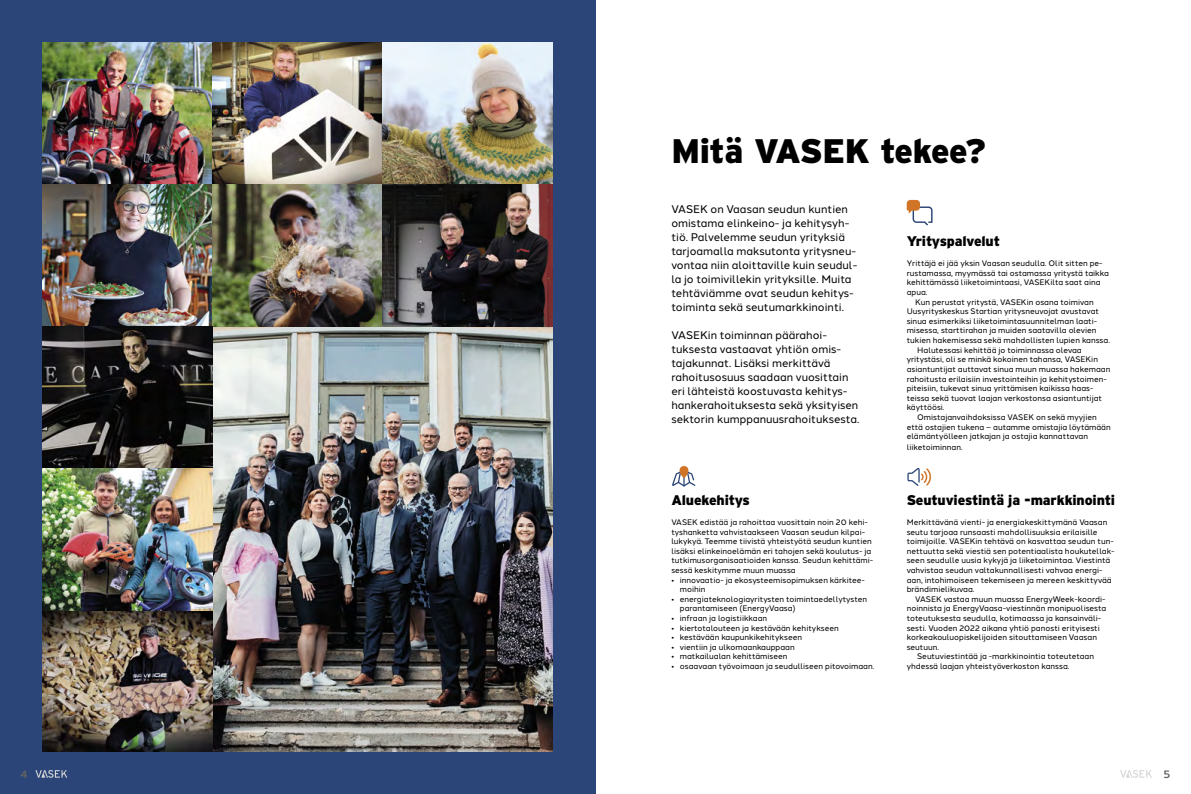
<style>
.page{position:relative;width:1191px;height:794px;background:#fff}
.page>*{position:absolute;margin:0;border:0;box-sizing:border-box;transform-origin:0 0}
.t1{font:900 34px "Interstate";letter-spacing:-.01em;color:#000}
.t2{font:900 14px "Interstate";letter-spacing:-.01em;color:#000}
.t3{font:11px/14px "Halcom";color:#000}
.t4{font:500 11px "Halcom";color:#636363}
.t5{font:8px/9.6px "Halcom";color:#000}
</style>
<div class="page">
<div style="left:0;top:0;width:595px;height:794px;background:#2b4578"></div>
<img style="left:213px;top:326px;width:340px;height:425px">
<img style="left:43px;top:43px;width:510px;height:283px">
<img style="left:212px;top:43px;width:170px;height:141px">
<img style="left:43px;top:468px;width:170px;height:283px">
<svg style="left:672px;top:466px;width:23px;height:20px"></svg>
<svg style="left:907px;top:468px;width:24px;height:18px"></svg>
<svg style="left:906px;top:200px;width:26px;height:25px"></svg>
<img style="left:43px;top:326px;width:170px;height:142px">
<svg style="left:35px;top:770px;width:32px;height:8px"></svg>
<svg style="left:1120px;top:770px;width:32px;height:8px"></svg>
<h1 class="t1" style="left:671px;top:132px;width:316px">Mitä VASEK tekee?</h1>
<p class="t3" style="left:671px;top:201px;width:188px">VASEK on Vaasan seudun kuntien omistama elinkeino- ja kehitysyh&shy;tiö. Palvelemme seudun yrityksiä tarjoamalla maksutonta yritysneu&shy;vontaa niin aloittaville kuin seudul&shy;la jo toimivillekin yrityksille. Muita tehtäviämme ovat seudun kehitys&shy;toiminta sekä seutumarkkinointi.</p>
<p class="t3" style="left:671px;top:327px;width:189px">VASEKin toiminnan päärahoi&shy;tuksesta vastaavat yhtiön omis&shy;tajakunnat. Lisäksi merkittävä rahoitusosuus saadaan vuosittain eri lähteistä koostuvasta kehitys&shy;hankerahoituksesta sekä yksityisen sektorin kumppanuusrahoituksesta.</p>
<h2 class="t2" style="left:671px;top:491px;width:80px">Aluekehitys</h2>
<p class="t5" style="left:671px;top:516px;width:203px">VASEK edistää ja rahoittaa vuosittain noin 20 kehi&shy;tyshanketta vahvistaakseen Vaasan seudun kilpai&shy;lukykyä. Teemme tiivistä yhteistyötä seudun kuntien lisäksi elinkeinoelämän eri tahojen sekä koulutus- ja tutkimusorganisaatioiden kanssa. Seudun kehittämi&shy;sessä keskitymme muun muassa</p>
<p class="t5" style="left:680px;top:574px;width:187px;text-indent:-9px">• innovaatio- ja ekosysteemisopimuksen kärkitee&shy;moihin</p>
<p class="t5" style="left:680px;top:593px;width:189px;text-indent:-9px">• energiateknologiayritysten toimintaedellytysten parantamiseen (EnergyVaasa)</p>
<p class="t5" style="left:671px;top:612px;width:97px">• infraan ja logistiikkaan</p>
<p class="t5" style="left:671px;top:622px;width:169px">• kiertotalouteen ja kestävään kehitykseen</p>
<p class="t5" style="left:671px;top:632px;width:132px">• kestävään kaupunkikehitykseen</p>
<p class="t5" style="left:671px;top:641px;width:125px">• vientiin ja ulkomaankauppaan</p>
<p class="t5" style="left:671px;top:651px;width:118px">• matkailualan kehittämiseen</p>
<p class="t5" style="left:671px;top:660px;width:205px">• osaavaan työvoimaan ja seudulliseen pitovoimaan.</p>
<h2 class="t2" style="left:906px;top:233px;width:95px">Yrityspalvelut</h2>
<p class="t5" style="left:906px;top:258px;width:197px">Yrittäjä ei jää yksin Vaasan seudulla. Olit sitten pe-</p>
<p class="t5" style="left:906px;top:267px;width:204px">rustamassa, myymässä tai ostamassa yritystä taikka</p>
<p class="t5" style="left:906px;top:277px;width:195px">kehittämässä liiketoimintaasi, VASEKilta saat aina</p>
<p class="t5" style="left:906px;top:287px;width:22px">apua.</p>
<p class="t5" style="left:915px;top:296px;width:180px">Kun perustat yritystä, VASEKin osana toimivan</p>
<p class="t5" style="left:906px;top:306px;width:194px">Uusyrityskeskus Startian yritysneuvojat avustavat</p>
<p class="t5" style="left:906px;top:315px;width:192px">sinua esimerkiksi liiketoimintasuunnitelman laati-</p>
<p class="t5" style="left:906px;top:325px;width:191px">misessa, starttirahan ja muiden saatavilla olevien</p>
<p class="t5" style="left:906px;top:335px;width:205px">tukien hakemisessa sekä mahdollisten lupien kanssa.</p>
<p class="t5" style="left:917px;top:344px;width:166px">Halutessasi kehittää jo toiminnassa olevaa</p>
<p class="t5" style="left:906px;top:354px;width:193px">yritystäsi, oli se minkä kokoinen tahansa, VASEKin</p>
<p class="t5" style="left:906px;top:363px;width:205px">asiantuntijat auttavat sinua muun muassa hakemaan</p>
<p class="t5" style="left:906px;top:373px;width:202px">rahoitusta erilaisiin investointeihin ja kehitystoimen-</p>
<p class="t5" style="left:906px;top:383px;width:188px">piteisiin, tukevat sinua yrittämisen kaikissa haas-</p>
<p class="t5" style="left:906px;top:392px;width:197px">teissa sekä tuovat laajan verkostonsa asiantuntijat</p>
<p class="t5" style="left:906px;top:402px;width:39px">käyttöösi.</p>
<p class="t5" style="left:917px;top:411px;width:181px">Omistajanvaihdoksissa VASEK on sekä myyjien</p>
<p class="t5" style="left:906px;top:421px;width:206px">että ostajien tukena – autamme omistajia löytämään</p>
<p class="t5" style="left:906px;top:431px;width:183px">elämäntyölleen jatkajan ja ostajia kannattavan</p>
<p class="t5" style="left:906px;top:441px;width:58px">liiketoiminnan.</p>
<h2 class="t2" style="left:906px;top:491px;width:210px">Seutuviestintä ja -markkinointi</h2>
<p class="t5" style="left:906px;top:516px;width:209px">Merkittävänä vienti- ja energiakeskittymänä Vaasan seutu tarjoaa runsaasti mahdollisuuksia erilaisille toimijoille. VASEKin tehtävä on kasvattaa seudun tun&shy;nettuutta sekä viestiä sen potentiaalista houkutellak&shy;seen seudulle uusia kykyjä ja liiketoimintaa. Viestintä vahvistaa seudun valtakunnallisesti vahvaa energi&shy;aan, intohimoiseen tekemiseen ja mereen keskittyvää brändimielikuvaa.</p>
<p class="t5" style="left:915px;top:593px;width:192px">VASEK vastaa muun muassa EnergyWeek-koordi-</p>
<p class="t5" style="left:906px;top:603px;width:201px">noinnista ja EnergyVaasa-viestinnän monipuolisesta</p>
<p class="t5" style="left:906px;top:612px;width:196px">toteutuksesta seudulla, kotimaassa ja kansainväli-</p>
<p class="t5" style="left:906px;top:622px;width:195px">sesti. Vuoden 2022 aikana yhtiö panosti erityisesti</p>
<p class="t5" style="left:906px;top:632px;width:192px">korkeakouluopiskelijoiden sitouttamiseen Vaasan</p>
<p class="t5" style="left:906px;top:641px;width:34px">seutuun.</p>
<p class="t5" style="left:917px;top:651px;width:178px">Seutuviestintää ja -markkinointia toteutetaan</p>
<p class="t5" style="left:906px;top:660px;width:164px">yhdessä laajan yhteistyöverkoston kanssa.</p>
<h3 class="t4" style="left:21px;top:765px;width:9px">4</h3>
<h3 class="t4" style="left:1163px;top:765px;width:8px">5</h3>
</div>
